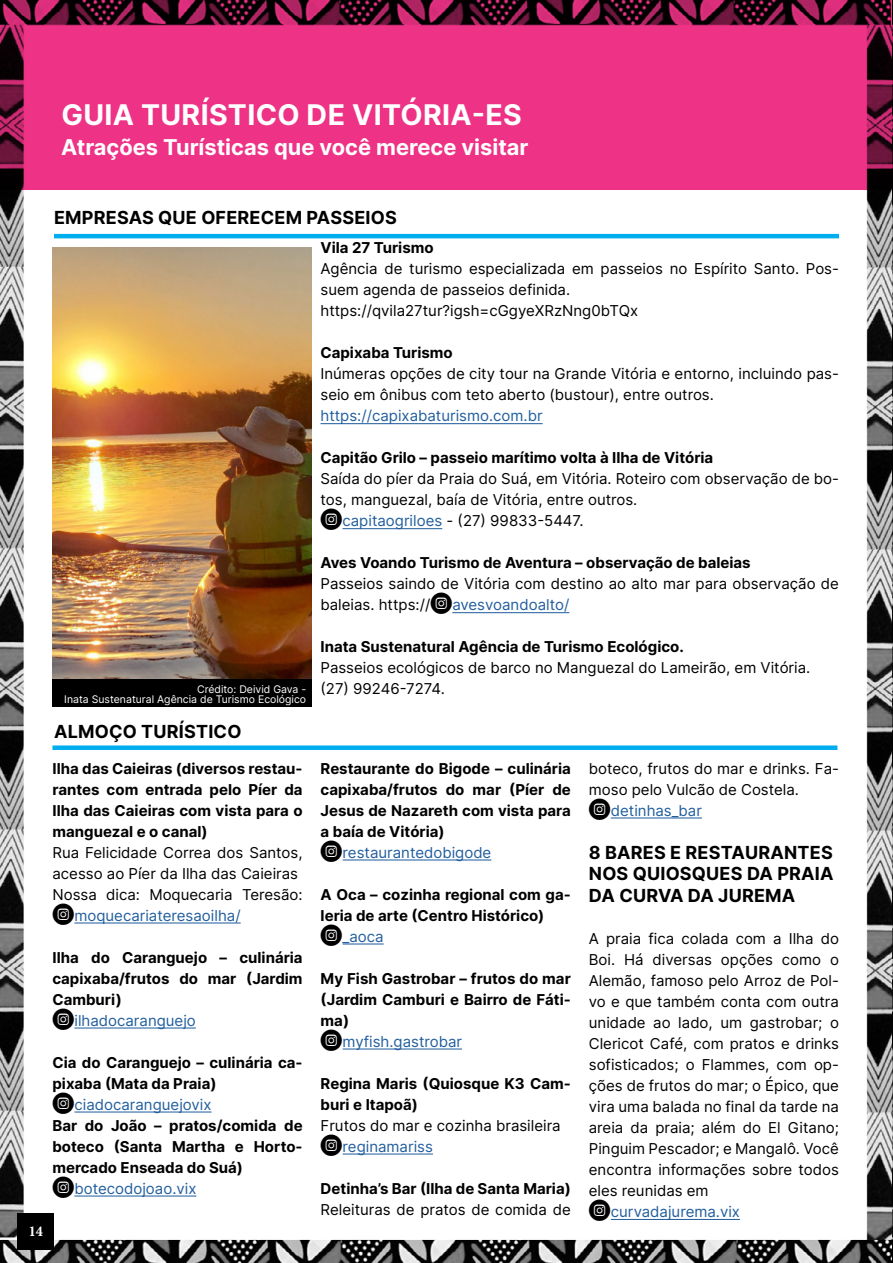
<style>
.page{position:relative;width:893px;height:1263px;background:#fff}
.page>*{position:absolute;margin:0;border:0;box-sizing:border-box;transform-origin:0 0}
.t1{font:700 28.5px "Inter";letter-spacing:.01em;color:#fff}
.t2{font:700 21.75px "Inter";color:#fff}
.t3{font:700 18px/21.6px "Inter";letter-spacing:.01em;color:#000;text-align:justify}
.t4{font:15px/21px "Inter";color:#000}
.t5{font:700 15px/21px "Inter";color:#000}
.t6{font:15px "Inter";color:#215e9e}
.t7{font:15px "Minion Pro Bold Cn Capt";color:#fff}
.t8{font:10.5px/10.5px "Inter";color:#fff;text-align:right}
.s1{font-family:"Social Media Circled";font-size:21px}
.s2{color:#215e9e}
.s3{font-family:"Social Media Circled";font-weight:400;font-size:21px}
.s4{font-weight:400;color:#215e9e}
</style>
<div class="page">
<img style="left:0;top:0;width:893px;height:1263px">
<div style="left:18px;top:1213px;width:36px;height:36px;background:#000"></div>
<h1 class="t1" style="left:61px;top:93px;width:462px">GUIA TURÍSTICO DE VITÓRIA-ES</h1>
<h2 class="t2" style="left:61px;top:131px;width:469px">Atrações Turísticas que você merece visitar</h2>
<p class="t7" style="left:29px;top:1221px;width:16px">14</p>
<p class="t3" style="left:54px;top:206px;width:344px">EMPRESAS QUE OFERECEM PASSEIOS</p>
<p class="t5" style="left:320px;top:237px;width:115px">Vila 27 Turismo</p>
<p class="t4" style="left:320px;top:258px;width:520px">Agência de turismo especializada em passeios no Espírito Santo. Pos&shy;suem agenda de passeios definida. https://qvila27tur?igsh=cGgyeXRzNng0bTQx</p>
<p class="t5" style="left:320px;top:342px;width:134px">Capixaba Turismo</p>
<p class="t4" style="left:320px;top:363px;width:520px">Inúmeras opções de city tour na Grande Vitória e entorno, incluindo pas&shy;seio em ônibus com teto aberto (bustour), entre outros.</p>
<p class="t6" style="left:320px;top:405px;width:224px">https://capixabaturismo.com.br</p>
<p class="t5" style="left:320px;top:447px;width:394px">Capitão Grilo – passeio marítimo volta à Ilha de Vitória</p>
<p class="t4" style="left:320px;top:468px;width:520px">Saída do píer da Praia do Suá, em Vitória. Roteiro com observação de bo&shy;tos, manguezal, baía de Vitória, entre outros.<br><span class="s1">Q</span><span class="s2">capitaogriloes</span> - (27) 99833-5447.</p>
<p class="t5" style="left:320px;top:552px;width:432px">Aves Voando Turismo de Aventura – observação de baleias</p>
<p class="t4" style="left:320px;top:573px;width:520px">Passeios saindo de Vitória com destino ao alto mar para observação de baleias. https://<span class="s1">Q</span><span class="s2">avesvoandoalto/</span></p>
<p class="t5" style="left:320px;top:636px;width:365px">Inata Sustenatural Agência de Turismo Ecológico.</p>
<p class="t4" style="left:320px;top:657px;width:491px">Passeios ecológicos de barco no Manguezal do Lameirão, em Vitória. (27) 99246-7274.</p>
<p class="t3" style="left:54px;top:720px;width:189px">ALMOÇO TURÍSTICO</p>
<p class="t5" style="left:52px;top:757px;width:252px;text-align:justify">Ilha das Caieiras (diversos restau&shy;rantes com entrada pelo Píer da Ilha das Caieiras com vista para o manguezal e o canal)</p>
<p class="t4" style="left:52px;top:841px;width:252px">Rua Felicidade Correa dos Santos, acesso ao Píer da Ilha das Caieiras<br>Nossa dica: Moquecaria Teresão:<br><span class="s1">Q</span><span class="s2">moquecariateresaoilha/</span></p>
<p class="t5" style="left:52px;top:946px;width:252px">Ilha do Caranguejo – culinária capixaba/frutos do mar (Jardim<br>Camburi)<br><span class="s3">Q</span><span class="s4">ilhadocaranguejo</span></p>
<p class="t5" style="left:52px;top:1051px;width:252px">Cia do Caranguejo – culinária ca&shy;pixaba (Mata da Praia)<br><span class="s3">Q</span><span class="s4">ciadocaranguejovix<br></span>Bar do João – pratos/comida de boteco (Santa Martha e Horto&shy;mercado Enseada do Suá)<br><span class="s3">Q</span><span class="s4">botecodojoao.vix</span></p>
<p class="t8" style="left:64px;top:683px;width:243px">Crédito: Deivid Gava -<br>Inata Sustenatural Agência de Turismo Ecológico</p>
<p class="t5" style="left:321px;top:757px;width:252px">Restaurante do Bigode – culinária capixaba/frutos do mar (Píer de<br>Jesus de Nazareth com vista para a baía de Vitória)<br><span class="s3">Q</span><span class="s4">restaurantedobigode</span></p>
<p class="t5" style="left:321px;top:883px;width:252px">A Oca – cozinha regional com ga&shy;leria de arte (Centro Histórico)<br><span class="s3">Q</span><span class="s4">_aoca</span></p>
<p class="t5" style="left:321px;top:967px;width:252px">My Fish Gastrobar – frutos do mar (Jardim Camburi e Bairro de Fáti&shy;ma)<br><span class="s3">Q</span><span class="s4">myfish.gastrobar</span></p>
<p class="t5" style="left:321px;top:1072px;width:252px">Regina Maris (Quiosque K3 Cam&shy;buri e Itapoã)</p>
<p class="t4" style="left:321px;top:1114px;width:242px">Frutos do mar e cozinha brasileira<br><span class="s1">Q</span><span class="s2">reginamariss</span></p>
<p class="t5" style="left:321px;top:1177px;width:252px">Detinha’s Bar (Ilha de Santa Maria)</p>
<p class="t4" style="left:321px;top:1198px;width:252px">Releituras de pratos de comida de</p>
<p class="t4" style="left:589px;top:757px;width:252px">boteco, frutos do mar e drinks. Fa&shy;moso pelo Vulcão de Costela.<br><span class="s1">Q</span><span class="s2">detinhas_bar</span></p>
<p class="t3" style="left:589px;top:841px;width:246px">8 BARES E RESTAURANTES NOS QUIOSQUES DA PRAIA DA CURVA DA JUREMA</p>
<p class="t4" style="left:589px;top:928px;width:252px">A praia fica colada com a Ilha do<br>Boi. Há diversas opções como o<br>Alemão, famoso pelo Arroz de Pol&shy;vo e que também conta com outra unidade ao lado, um gastrobar; o<br>Clericot Café, com pratos e drinks sofisticados; o Flammes, com op&shy;ções de frutos do mar; o Épico, que vira uma balada no final da tarde na areia da praia; além do El Gitano;<br>Pinguim Pescador; e Mangalô. Você encontra informações sobre todos eles reunidas em<br><span class="s1">Q</span><span class="s2">curvadajurema.vix</span></p>
</div>
